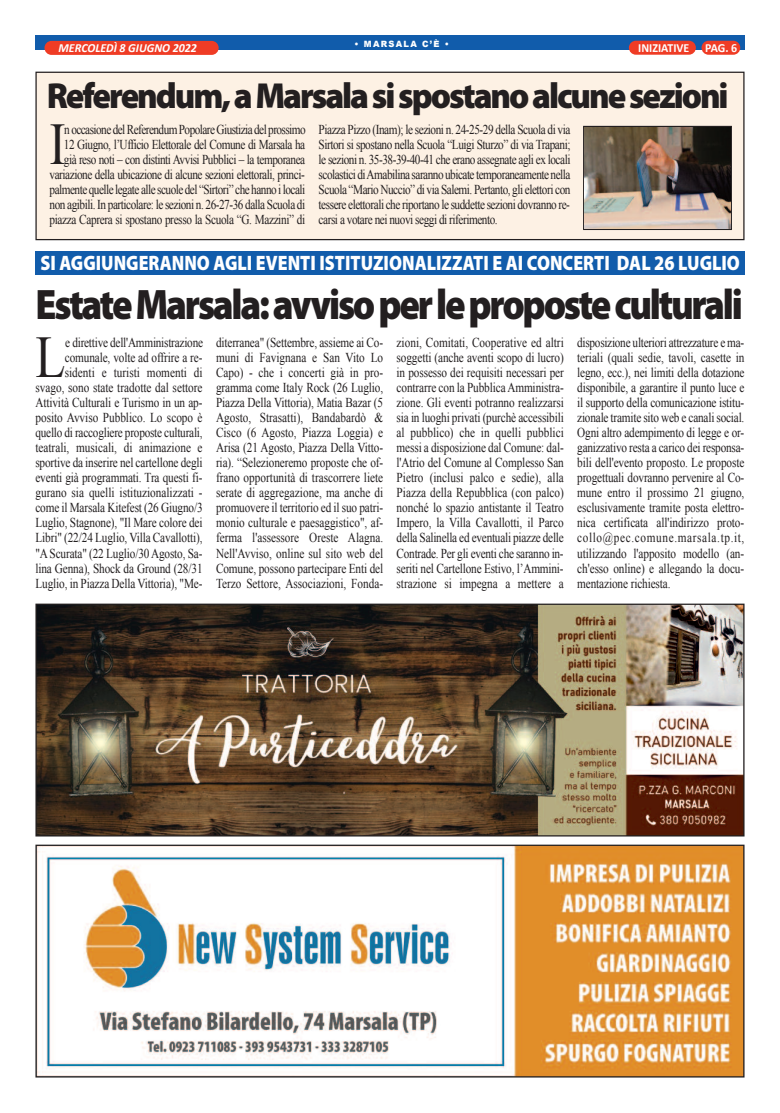
<style>
.page{position:relative;width:780px;height:1113px;background:#fff}
.page>*{position:absolute;margin:0;border:0;box-sizing:border-box;transform-origin:0 0}
.t1{font:59px "Times New Roman";color:#231f20;scale:.83 1}
.t2{font:900 42.75px "Myriad Pro";letter-spacing:-.06em;color:#231f20;scale:.89 1}
.t3{font:900 36.25px "Myriad Pro";letter-spacing:-.06em;color:#231f20;scale:.95 1}
.t4{font:900 20.88px "Myriad Pro";color:#fff;scale:.85 1}
.t5{font:13.62px/15px "Times New Roman";letter-spacing:-.015em;color:#231f20;text-align:justify;scale:.83 1}
.t6{font:13.62px/15px "Times New Roman";letter-spacing:-.04em;color:#231f20;text-align:right;scale:.83 1}
.t7{font:italic 700 12.38px "Calibri";color:#fff;scale:.96 1}
.t8{font:700 12.38px "Calibri";color:#fff;scale:.96 1}
.t9{font:900 8.62px "Arial";letter-spacing:.15em;color:#fff;scale:.96 1}
</style>
<div class="page">
<div style="left:35px;top:35px;width:709px;height:14px;background:#115cab"></div>
<div style="left:701px;top:41px;width:39px;height:14px;background:#ef3c25;border-radius:7px"></div>
<div style="left:44px;top:41px;width:175px;height:14px;background:#ef3c25;border-radius:7px"></div>
<div style="left:629px;top:41px;width:66px;height:14px;background:#ef3c25;border-radius:7px"></div>
<img style="left:37px;top:846px;width:705px;height:229px">
<div style="left:35px;top:844px;width:709px;height:233px;border:1px solid #231f20"></div>
<img style="left:37px;top:605px;width:705px;height:229px">
<div style="left:35px;top:603px;width:709px;height:233px;border:1px solid #231f20"></div>
<div style="left:35px;top:251px;width:709px;height:24px;background:#115cab"></div>
<div style="left:36px;top:72px;width:707px;height:168px;background:#fdf1e4"></div>
<div style="left:35px;top:72px;width:709px;height:168px;border:1px solid #231f20"></div>
<div style="left:583px;top:126px;width:149px;height:104px;border:1px solid #231f20"></div>
<img style="left:584px;top:127px;width:146px;height:102px">
<p class="t9" style="left:354px;top:37px;width:100px">• MARSALA C’È •</p>
<p class="t7" style="left:58px;top:42px;width:146px">MERCOLEDÌ 8 GIUGNO 2022</p>
<p class="t8" style="left:638px;top:43px;width:55px">INIZIATIVE</p>
<p class="t8" style="left:705px;top:43px;width:35px">PAG. 6</p>
<h3 class="t3" style="left:47px;top:82px;width:719px">Referendum,aMarsalasispostanoalcunesezioni</h3>
<p class="t6" style="left:50px;top:122px;width:310px">n occasione del Referendum Popolare Giustizia del prossimo<br>12 Giugno, l’Ufficio Elettorale del Comune di Marsala ha già reso noti – con distinti Avvisi Pubblici – la temporanea variazione della ubicazione di alcune sezioni elettorali, princi&shy;palmente quelle legate alle scuole del “Sirtori” che hanno i locali non agibili. In particolare: le sezioni n. 26-27-36 dalla Scuola di piazza Caprera si spostano presso la Scuola “G. Mazzini” di</p>
<p class="t5" style="left:318px;top:122px;width:305px">Piazza Pizzo (Inam); le sezioni n. 24-25-29 della Scuola di via Sirtori si spostano nella Scuola “Luigi Sturzo” di via Trapani; le sezioni n. 35-38-39-40-41 che erano assegnate agli ex locali scolastici diAmabilina saranno ubicate temporaneamente nella Scuola “Mario Nuccio” di via Salemi. Pertanto, gli elettori con tessere elettorali che riportano le suddette sezioni dovranno re&shy;carsi a votare nei nuovi seggi di riferimento.</p>
<h1 class="t1" style="left:50px;top:111px;width:21px">I</h1>
<h3 class="t4" style="left:40px;top:255px;width:824px">SI AGGIUNGERANNO AGLI EVENTI ISTITUZIONALIZZATI E AI CONCERTI DAL 26 LUGLIO</h3>
<h2 class="t2" style="left:35px;top:289px;width:796px">EstateMarsala:avvisoperleproposteculturali</h2>
<p class="t5" style="left:35px;top:334px;width:203px;text-align:right">e direttive dell'Amministrazione comunale, volte ad offrire a re&shy;sidenti e turisti momenti di svago, sono state tradotte dal settore Attività Culturali e Turismo in un ap&shy;posito Avviso Pubblico. Lo scopo è quello di raccogliere proposte culturali, teatrali, musicali, di animazione e sportive da inserire nel cartellone degli eventi già programmati. Tra questi fi&shy;gurano sia quelli istituzionalizzati - come il Marsala Kitefest (26 Giugno/3<br>Luglio, Stagnone), "Il Mare colore dei Libri" (22/24 Luglio, Villa Cavallotti), "AScurata" (22 Luglio/30Agosto, Sa&shy;lina Genna), Shock da Ground (28/31<br>Luglio, in Piazza Della Vittoria), "Me-</p>
<p class="t5" style="left:216px;top:334px;width:203px">diterranea" (Settembre, assieme ai Co&shy;muni di Favignana e San Vito Lo Capo) - che i concerti già in pro&shy;gramma come Italy Rock (26 Luglio, Piazza Della Vittoria), Matia Bazar (5<br>Agosto, Strasatti), Bandabardò &amp; Cisco (6 Agosto, Piazza Loggia) e Arisa (21 Agosto, Piazza Della Vitto&shy;ria). “Selezioneremo proposte che of&shy;frano opportunità di trascorrere liete serate di aggregazione, ma anche di promuovere il territorio ed il suo patri&shy;monio culturale e paesaggistico", af&shy;ferma l'assessore Oreste Alagna.<br>Nell'Avviso, online sul sito web del Comune, possono partecipare Enti del Terzo Settore, Associazioni, Fonda-</p>
<p class="t5" style="left:396px;top:334px;width:203px">zioni, Comitati, Cooperative ed altri soggetti (anche aventi scopo di lucro) in possesso dei requisiti necessari per contrarre con la PubblicaAmministra&shy;zione. Gli eventi potranno realizzarsi sia in luoghi privati (purchè accessibili al pubblico) che in quelli pubblici messi a disposizione dal Comune: dal&shy;l'Atrio del Comune al Complesso San Pietro (inclusi palco e sedie), alla Piazza della Repubblica (con palco) nonché lo spazio antistante il Teatro Impero, la Villa Cavallotti, il Parco della Salinella ed eventuali piazze delle Contrade. Per gli eventi che saranno in&shy;seriti nel Cartellone Estivo, l’Ammini&shy;strazione si impegna a mettere a</p>
<p class="t5" style="left:577px;top:334px;width:203px">disposizione ulteriori attrezzature e ma&shy;teriali (quali sedie, tavoli, casette in legno, ecc.), nei limiti della dotazione disponibile, a garantire il punto luce e il supporto della comunicazione istitu&shy;zionale tramite sito web e canali social.<br>Ogni altro adempimento di legge e or&shy;ganizzativo resta a carico dei responsa&shy;bili dell'evento proposto. Le proposte progettuali dovranno pervenire al Co&shy;mune entro il prossimo 21 giugno, esclusivamente tramite posta elettro&shy;nica certificata all'indirizzo proto&shy;collo@pec.comune.marsala.tp.it, utilizzando l'apposito modello (an&shy;ch'esso online) e allegando la docu&shy;mentazione richiesta.</p>
<h1 class="t1" style="left:35px;top:324px;width:38px">L</h1>
</div>
